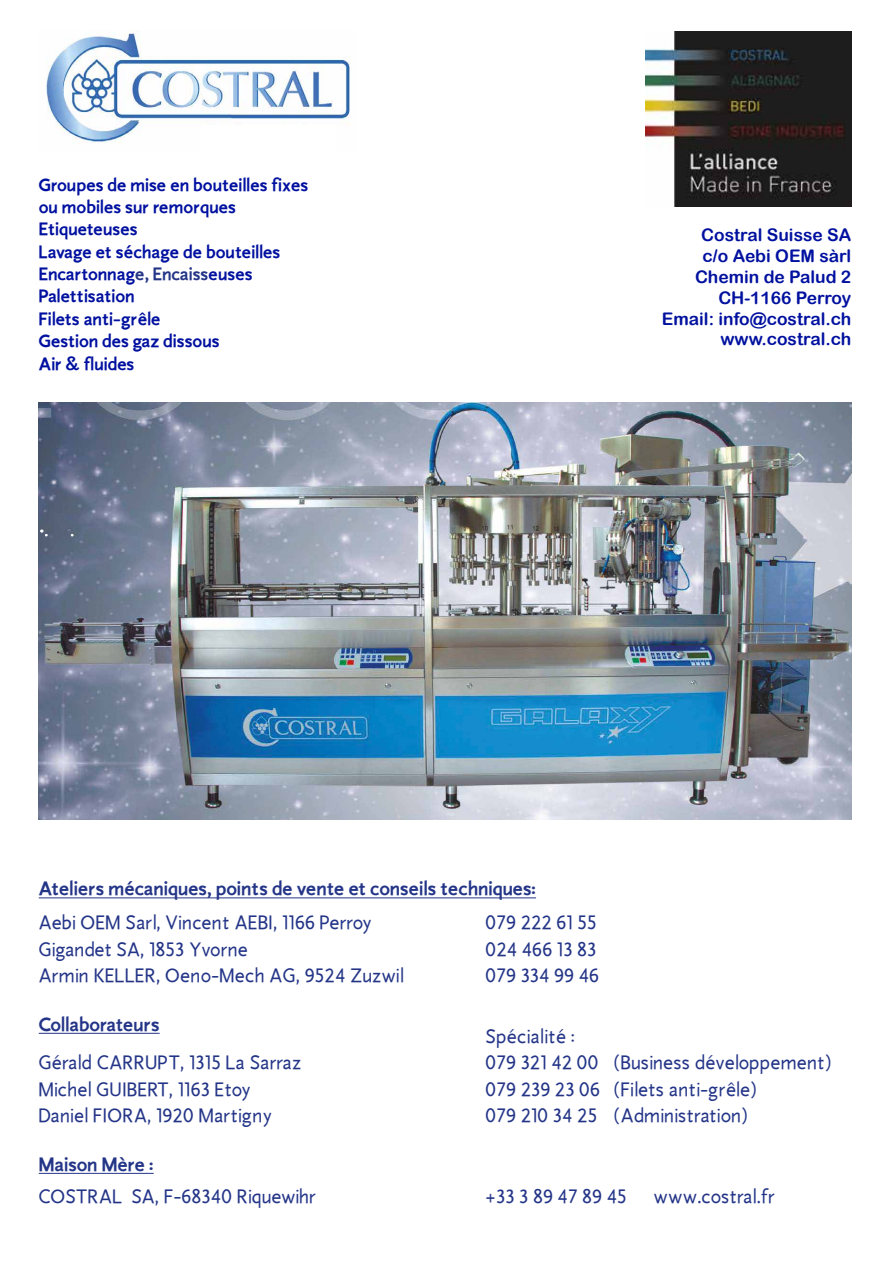
<style>
.page{position:relative;width:893px;height:1263px;background:#fff}
.page>*{position:absolute;margin:0;border:0;box-sizing:border-box;transform-origin:0 0}
.t1{font:20.25px "Full Life Sans";color:#243588}
.t2{font:700 20.25px "Full Life Sans";color:#243588}
.t3{font:700 18.6px/22.4px "Full Life Sans";color:#00109f}
.t4{font:17.4px/20.9px "Arial Rounded MT Bold";color:#00109f;text-align:right}
.s1{color:#243588}
</style>
<div class="page">
<img style="left:39px;top:402px;width:812px;height:417px">
<svg style="left:41px;top:530px;width:6px;height:6px"></svg>
<hr style="left:39px;top:898px;width:497px;height:1px;background:#243588">
<hr style="left:39px;top:1033px;width:121px;height:1px;background:#243588">
<hr style="left:39px;top:1173px;width:115px;height:1px;background:#243588">
<img style="left:46px;top:33px;width:304px;height:110px">
<div style="left:202px;top:125px;width:133px;height:27px;background:#fff"></div>
<img style="left:646px;top:31px;width:205px;height:175px">
<p class="t3" style="left:39px;top:174px;width:271px">Groupes de mise en bouteilles fixes ou mobiles sur remorques<br>Etiqueteuses<br>Lavage et séchage de bouteilles<br>Encartonnag<span class="s1">e, Encaiss</span>euses<br>Palettisation<br>Filets anti-grêle<br>Gestion des gaz dissous<br>Air &amp; fluides</p>
<p class="t4" style="left:662px;top:224px;width:191px">Costral Suisse SA<br>c/o Aebi OEM sàrl<br>Chemin de Palud 2<br>CH-1166 Perroy<br>Email: info@costral.ch www.costral.ch</p>
<p class="t2" style="left:39px;top:877px;width:499px">Ateliers mécaniques, points de vente et conseils techniques:</p>
<p class="t1" style="left:39px;top:911px;width:335px">Aebi OEM Sarl, Vincent AEBI, 1166 Perroy</p>
<p class="t1" style="left:486px;top:911px;width:113px">079 222 61 55</p>
<p class="t1" style="left:39px;top:938px;width:211px">Gigandet SA, 1853 Yvorne</p>
<p class="t1" style="left:486px;top:938px;width:112px">024 466 13 83</p>
<p class="t1" style="left:39px;top:964px;width:367px">Armin KELLER, Oeno-Mech AG, 9524 Zuzwil</p>
<p class="t1" style="left:486px;top:964px;width:115px">079 334 99 46</p>
<p class="t2" style="left:39px;top:1012px;width:122px">Collaborateurs</p>
<p class="t1" style="left:486px;top:1025px;width:91px">Spécialité :</p>
<p class="t1" style="left:39px;top:1051px;width:265px">Gérald CARRUPT, 1315 La Sarraz</p>
<p class="t1" style="left:486px;top:1051px;width:348px">079 321 42 00 (Business développement)</p>
<p class="t1" style="left:39px;top:1078px;width:214px">Michel GUIBERT, 1163 Etoy</p>
<p class="t1" style="left:486px;top:1078px;width:273px">079 239 23 06 (Filets anti-grêle)</p>
<p class="t1" style="left:39px;top:1104px;width:235px">Daniel FIORA, 1920 Martigny</p>
<p class="t1" style="left:486px;top:1104px;width:264px">079 210 34 25 (Administration)</p>
<p class="t2" style="left:39px;top:1153px;width:116px">Maison Mère :</p>
<p class="t1" style="left:39px;top:1185px;width:279px">COSTRAL SA, F-68340 Riquewihr</p>
<p class="t1" style="left:486px;top:1185px;width:143px">+33 3 89 47 89 45</p>
<p class="t1" style="left:654px;top:1185px;width:123px">www.costral.fr</p>
</div>
